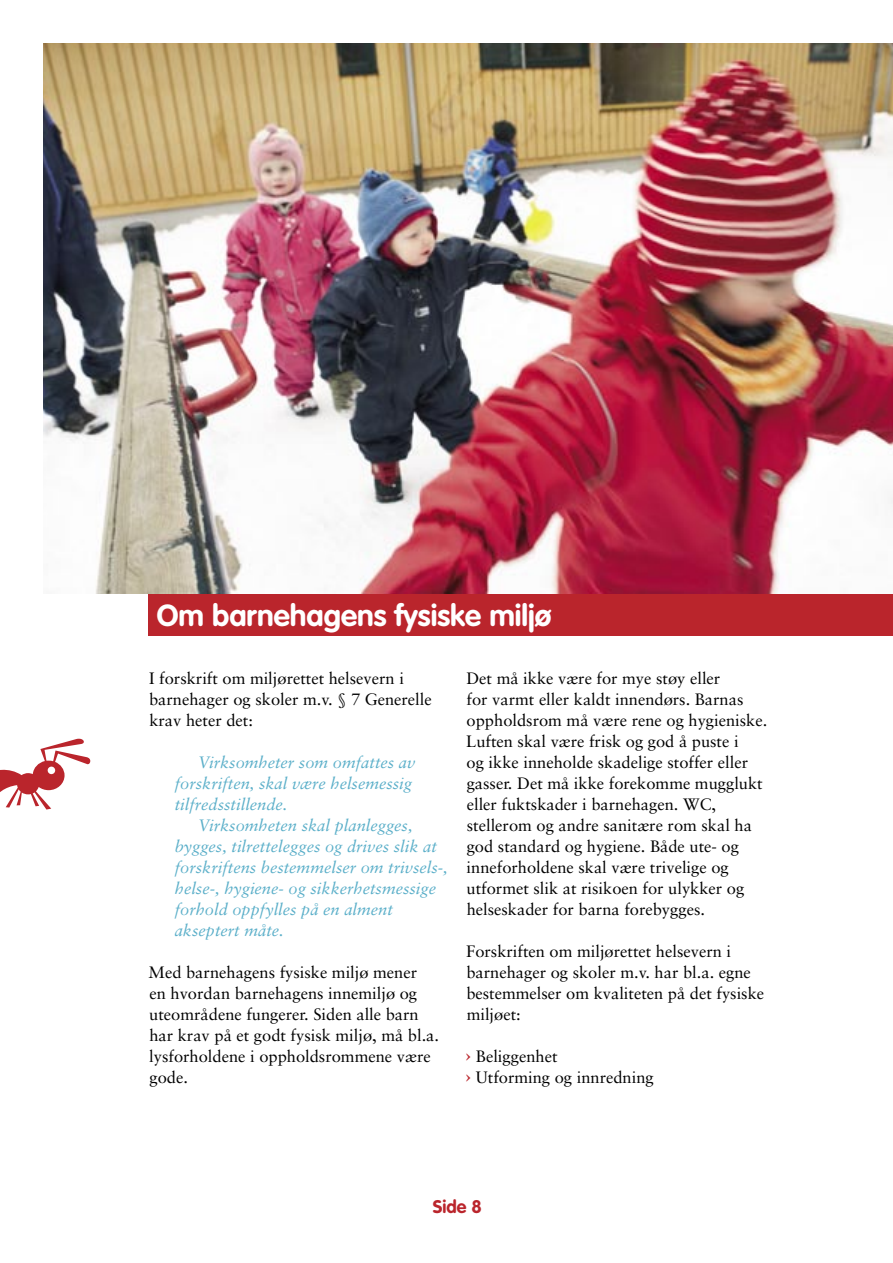
<style>
.page{position:relative;width:893px;height:1263px;background:#fff}
.page>*{position:absolute;margin:0;border:0;box-sizing:border-box;transform-origin:0 0}
.t1{font:700 30px "VAG Rounded";color:#fff}
.t2{font:700 18px "VAG Rounded";color:#ba252c}
.t3{font:16.5px/21px "Sabon";color:#000}
.t4{font:italic 16.5px/21px "Sabon";color:#5bafc9}
.s1{font-weight:700;font-size:21px;color:#ba252c}
</style>
<div class="page">
<div style="left:149px;top:593px;width:744px;height:43px;background:#ba252c"></div>
<img style="left:43px;top:43px;width:850px;height:550px">
<svg style="left:0;top:738px;width:91px;height:72px"></svg>
<h1 class="t1" style="left:157px;top:597px;width:396px">Om barnehagens fysiske miljø</h1>
<p class="t3" style="left:149px;top:668px;width:284px">I forskrift om miljørettet helsevern i barnehager og skoler m.v. § 7 Generelle krav heter det:</p>
<p class="t4" style="left:175px;top:752px;width:242px;text-indent:23px">Virksomheter som omfattes av forskriften, skal være helsemessig tilfredsstillende.</p>
<p class="t4" style="left:175px;top:815px;width:275px;text-indent:23px">Virksomheten skal planlegges, bygges, tilrettelegges og drives slik at forskriftens bestemmelser om trivsels-, helse-, hygiene- og sikkerhetsmessige forhold oppfylles på en alment akseptert måte.</p>
<p class="t3" style="left:149px;top:962px;width:292px">Med barnehagens fysiske miljø mener<br>en hvordan barnehagens innemiljø og uteområdene fungerer. Siden alle barn har krav på et godt fysisk miljø, må bl.a. lysforholdene i oppholdsrommene være gode.</p>
<p class="t3" style="left:466px;top:668px;width:303px">Det må ikke være for mye støy eller<br>for varmt eller kaldt innendørs. Barnas oppholdsrom må være rene og hygieniske.<br>Luften skal være frisk og god å puste i<br>og ikke inneholde skadelige stoffer eller gasser. Det må ikke forekomme mugglukt eller fuktskader i barnehagen. WC, stellerom og andre sanitære rom skal ha god standard og hygiene. Både ute- og inneforholdene skal være trivelige og utformet slik at risikoen for ulykker og helseskader for barna forebygges.</p>
<p class="t3" style="left:466px;top:941px;width:300px">Forskriften om miljørettet helsevern i barnehager og skoler m.v. har bl.a. egne bestemmelser om kvaliteten på det fysiske miljøet:</p>
<p class="t3" style="left:465px;top:1046px;width:190px"><span class="s1">›</span> Beliggenhet<br><span class="s1">›</span> Utforming og innredning</p>
<p class="t2" style="left:433px;top:1196px;width:50px">Side 8</p>
</div>
